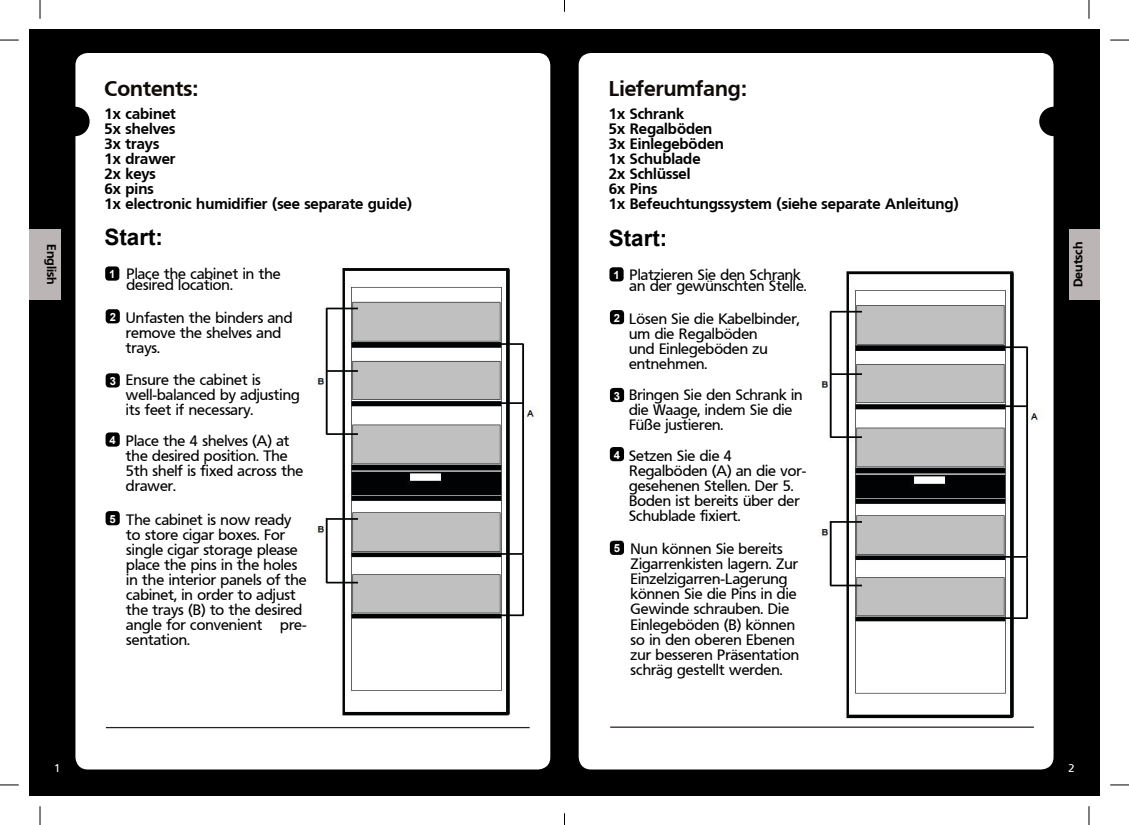
<style>
.page{position:relative;width:1129px;height:825px;background:#fff}
.page>*{position:absolute;margin:0;border:0;box-sizing:border-box;transform-origin:0 0}
.t1{font:700 22.5px "Arial";color:#000}
.t2{font:700 21.25px "Frutiger BQ";color:#100b08}
.t3{font:15px/15px "Frutiger BQ";color:#000}
.t4{font:700 15px/15px "Frutiger BQ";color:#000}
.t5{font:700 12.5px "Frutiger BQ";color:#000}
.t6{font:700 11.25px "Arial";color:#fff}
.t7{font:11.25px "Frutiger BQ";color:#fff}
</style>
<div class="page">
<div style="left:29px;top:29px;width:1070px;height:766px;background:#000"></div>
<div style="left:75px;top:53px;width:475px;height:716px;background:#fff;border-radius:12px"></div>
<div style="left:60px;top:107px;width:30px;height:29px;background:#000;border-radius:50%"></div>
<div style="left:579px;top:53px;width:474px;height:716px;background:#fff;border-radius:12px"></div>
<div style="left:1039px;top:107px;width:30px;height:29px;background:#000;border-radius:50%"></div>
<div style="left:29px;top:229px;width:31px;height:70px;background:#bbb6b5"></div>
<div style="left:1069px;top:229px;width:30px;height:71px;background:#bbb6b5"></div>
<img style="left:314px;top:268px;width:223px;height:448px">
<div style="left:105px;top:266px;width:14px;height:14px;background:#000;border-radius:4px"></div>
<div style="left:106px;top:309px;width:14px;height:14px;background:#000;border-radius:4px"></div>
<div style="left:106px;top:373px;width:14px;height:14px;background:#000;border-radius:4px"></div>
<div style="left:106px;top:432px;width:14px;height:14px;background:#000;border-radius:4px"></div>
<div style="left:106px;top:511px;width:14px;height:14px;background:#000;border-radius:4px"></div>
<hr style="left:106px;top:726px;width:424px;height:1px;background:#27211f">
<img style="left:818px;top:270px;width:223px;height:449px">
<div style="left:609px;top:267px;width:15px;height:14px;background:#000;border-radius:4px"></div>
<div style="left:610px;top:310px;width:14px;height:14px;background:#000;border-radius:4px"></div>
<div style="left:610px;top:388px;width:14px;height:14px;background:#000;border-radius:4px"></div>
<div style="left:610px;top:447px;width:14px;height:14px;background:#000;border-radius:4px"></div>
<div style="left:610px;top:540px;width:14px;height:14px;background:#000;border-radius:4px"></div>
<hr style="left:610px;top:726px;width:424px;height:1px;background:#27211f">
<svg style="left:0;top:39px;width:19px;height:2px"></svg>
<svg style="left:1110px;top:39px;width:19px;height:2px"></svg>
<svg style="left:0;top:784px;width:19px;height:1px"></svg>
<svg style="left:1110px;top:784px;width:19px;height:1px"></svg>
<svg style="left:39px;top:0;width:2px;height:19px"></svg>
<svg style="left:39px;top:806px;width:2px;height:18px"></svg>
<svg style="left:1088px;top:0;width:2px;height:19px"></svg>
<svg style="left:1088px;top:806px;width:2px;height:18px"></svg>
<h2 class="t2" style="left:105px;top:76px;width:95px">Contents:</h2>
<p class="t4" style="left:105px;top:106px;width:309px">1x cabinet<br>5x shelves<br>3x trays<br>1x drawer<br>2x keys<br>6x pins<br>1x electronic humidifier (see separate guide)</p>
<h2 class="t2" style="left:609px;top:76px;width:139px">Lieferumfang:</h2>
<p class="t4" style="left:609px;top:106px;width:352px">1x Schrank<br>5x Regalböden<br>3x Einlegeböden<br>1x Schublade<br>2x Schlüssel<br>6x Pins<br>1x Befeuchtungssystem (siehe separate Anleitung)</p>
<h1 class="t1" style="left:104px;top:221px;width:60px">Start:</h1>
<h1 class="t1" style="left:609px;top:221px;width:60px">Start:</h1>
<p class="t5" style="left:59px;top:244px;width:42px;rotate:90deg">English</p>
<p class="t5" style="left:1071px;top:287px;width:47px;rotate:-90deg">Deutsch</p>
<p class="t3" style="left:127px;top:268px;width:156px;line-height:11.2px">Place the cabinet in the desired location.</p>
<p class="t3" style="left:630px;top:269px;width:179px;line-height:11.2px">Platzieren Sie den Schrank an der gewünschten Stelle.</p>
<p class="t6" style="left:109px;top:266px;width:8px">1</p>
<p class="t6" style="left:110px;top:309px;width:8px">2</p>
<p class="t6" style="left:613px;top:267px;width:8px">1</p>
<p class="t6" style="left:614px;top:309px;width:8px">2</p>
<p class="t3" style="left:126px;top:310px;width:168px">Unfasten the binders and remove the shelves and trays.</p>
<p class="t3" style="left:126px;top:372px;width:175px">Ensure the cabinet is well-balanced by adjusting its feet if necessary.</p>
<p class="t3" style="left:126px;top:433px;width:179px">Place the 4 shelves (A) at the desired position. The<br>5th shelf is fixed across the drawer.</p>
<p class="t3" style="left:126px;top:512px;width:182px">The cabinet is now ready to store cigar boxes. For single cigar storage please place the pins in the holes in the interior panels of the cabinet, in order to adjust the trays (B) to the desired angle for convenient pre&shy;sentation.</p>
<p class="t3" style="left:629px;top:311px;width:172px">Lösen Sie die Kabelbinder, um die Regalböden<br>und Einlegeböden zu entnehmen.</p>
<p class="t3" style="left:629px;top:387px;width:175px">Bringen Sie den Schrank in die Waage, indem Sie die<br>Füße justieren.</p>
<p class="t3" style="left:629px;top:448px;width:179px">Setzen Sie die 4<br>Regalböden (A) an die vor&shy;gesehenen Stellen. Der 5.<br>Boden ist bereits über der<br>Schublade fixiert.</p>
<p class="t3" style="left:630px;top:541px;width:170px">Nun können Sie bereits<br>Zigarrenkisten lagern. Zur<br>Einzelzigarren-Lagerung können Sie die Pins in die<br>Gewinde schrauben. Die<br>Einlegeböden (B) können so in den oberen Ebenen zur besseren Präsentation schräg gestellt werden.</p>
<p class="t6" style="left:110px;top:373px;width:8px">3</p>
<p class="t6" style="left:614px;top:387px;width:8px">3</p>
<p class="t6" style="left:110px;top:432px;width:8px">4</p>
<p class="t6" style="left:614px;top:446px;width:8px">4</p>
<p class="t6" style="left:110px;top:510px;width:8px">5</p>
<p class="t6" style="left:614px;top:540px;width:8px">5</p>
<p class="t7" style="left:54px;top:761px;width:8px">1</p>
<p class="t7" style="left:1068px;top:761px;width:8px">2</p>
</div>
